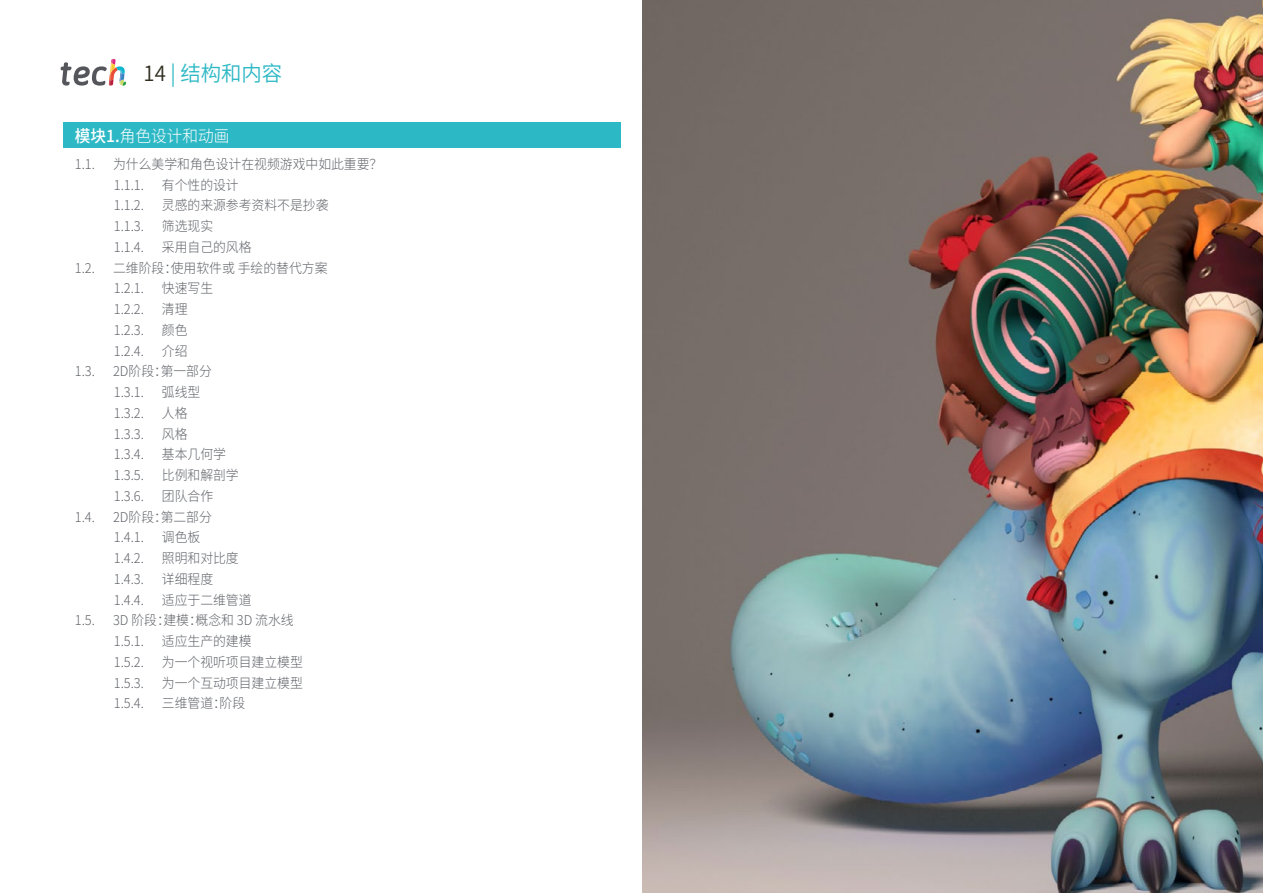
<style>
.page{position:relative;width:1263px;height:893px;background:#fff}
.page>*{position:absolute;margin:0;border:0;box-sizing:border-box;transform-origin:0 0}
.t1{font:21px "Source Han Sans CN";color:#2db8c5}
.t2{font:300 16.5px "Source Han Sans CN";color:#fff;scale:.95 1}
.t3{font:300 13.5px/20.7px "Source Han Sans CN";color:#61646a;scale:.95 1}
.s1{color:#312e20}
.s2{font-weight:500}
</style>
<div class="page">
<div style="left:64px;top:122px;width:557px;height:26px;background:#2db8c5"></div>
<svg style="left:61px;top:59px;width:65px;height:27px"></svg>
<img style="left:642px;top:0;width:621px;height:893px">
<h1 class="t1" style="left:144px;top:61px;width:140px"><span class="s1">14</span> | 结构和内容</h1>
<p class="t2" style="left:75px;top:126px;width:164px"><span class="s2">模块1.</span>角色设计和动画</p>
<p class="t3" style="left:75px;top:154px;width:23px">1.1.</p>
<p class="t3" style="left:113px;top:154px;width:285px">为什么美学和角色设计在视频游戏中如此重要？<br>1.1.1.</p>
<p class="t3" style="left:162px;top:175px;width:83px">有个性的设计</p>
<p class="t3" style="left:114px;top:195px;width:33px">1.1.2.</p>
<p class="t3" style="left:162px;top:195px;width:177px">灵感的来源参考资料不是抄袭</p>
<p class="t3" style="left:114px;top:216px;width:33px">1.1.3.</p>
<p class="t3" style="left:162px;top:216px;width:55px">筛选现实</p>
<p class="t3" style="left:114px;top:237px;width:33px">1.1.4.</p>
<p class="t3" style="left:162px;top:237px;width:96px">采用自己的风格</p>
<p class="t3" style="left:75px;top:258px;width:23px">1.2.</p>
<p class="t3" style="left:113px;top:258px;width:227px">二维阶段：使用软件或 手绘的替代方案<br>1.2.1.</p>
<p class="t3" style="left:162px;top:278px;width:55px">快速写生</p>
<p class="t3" style="left:114px;top:299px;width:33px">1.2.2.</p>
<p class="t3" style="left:162px;top:299px;width:28px">清理</p>
<p class="t3" style="left:114px;top:320px;width:33px">1.2.3.</p>
<p class="t3" style="left:162px;top:320px;width:28px">颜色</p>
<p class="t3" style="left:114px;top:341px;width:33px">1.2.4.</p>
<p class="t3" style="left:162px;top:341px;width:28px">介绍</p>
<p class="t3" style="left:75px;top:361px;width:23px">1.3.</p>
<p class="t3" style="left:113px;top:361px;width:106px">2D阶段：第一部分<br>1.3.1.</p>
<p class="t3" style="left:162px;top:382px;width:42px">弧线型</p>
<p class="t3" style="left:114px;top:403px;width:33px">1.3.2.</p>
<p class="t3" style="left:162px;top:403px;width:28px">人格</p>
<p class="t3" style="left:114px;top:424px;width:33px">1.3.3.</p>
<p class="t3" style="left:162px;top:424px;width:28px">风格</p>
<p class="t3" style="left:114px;top:444px;width:33px">1.3.4.</p>
<p class="t3" style="left:162px;top:444px;width:69px">基本几何学</p>
<p class="t3" style="left:114px;top:465px;width:33px">1.3.5.</p>
<p class="t3" style="left:162px;top:465px;width:83px">比例和解剖学</p>
<p class="t3" style="left:114px;top:486px;width:33px">1.3.6.</p>
<p class="t3" style="left:162px;top:486px;width:55px">团队合作</p>
<p class="t3" style="left:75px;top:507px;width:23px">1.4.</p>
<p class="t3" style="left:113px;top:507px;width:106px">2D阶段：第二部分<br>1.4.1.</p>
<p class="t3" style="left:162px;top:527px;width:42px">调色板</p>
<p class="t3" style="left:114px;top:548px;width:33px">1.4.2.</p>
<p class="t3" style="left:162px;top:548px;width:83px">照明和对比度</p>
<p class="t3" style="left:114px;top:569px;width:33px">1.4.3.</p>
<p class="t3" style="left:162px;top:569px;width:55px">详细程度</p>
<p class="t3" style="left:114px;top:590px;width:33px">1.4.4.</p>
<p class="t3" style="left:162px;top:590px;width:96px">适应于二维管道</p>
<p class="t3" style="left:75px;top:610px;width:23px">1.5.</p>
<p class="t3" style="left:113px;top:610px;width:192px">3D 阶段：建模：概念和 3D 流水线<br>1.5.1.</p>
<p class="t3" style="left:162px;top:631px;width:96px">适应生产的建模</p>
<p class="t3" style="left:114px;top:652px;width:33px">1.5.2.</p>
<p class="t3" style="left:162px;top:652px;width:150px">为一个视听项目建立模型</p>
<p class="t3" style="left:114px;top:673px;width:33px">1.5.3.</p>
<p class="t3" style="left:162px;top:673px;width:150px">为一个互动项目建立模型</p>
<p class="t3" style="left:114px;top:693px;width:33px">1.5.4.</p>
<p class="t3" style="left:162px;top:693px;width:89px">三维管道：阶段</p>
</div>
